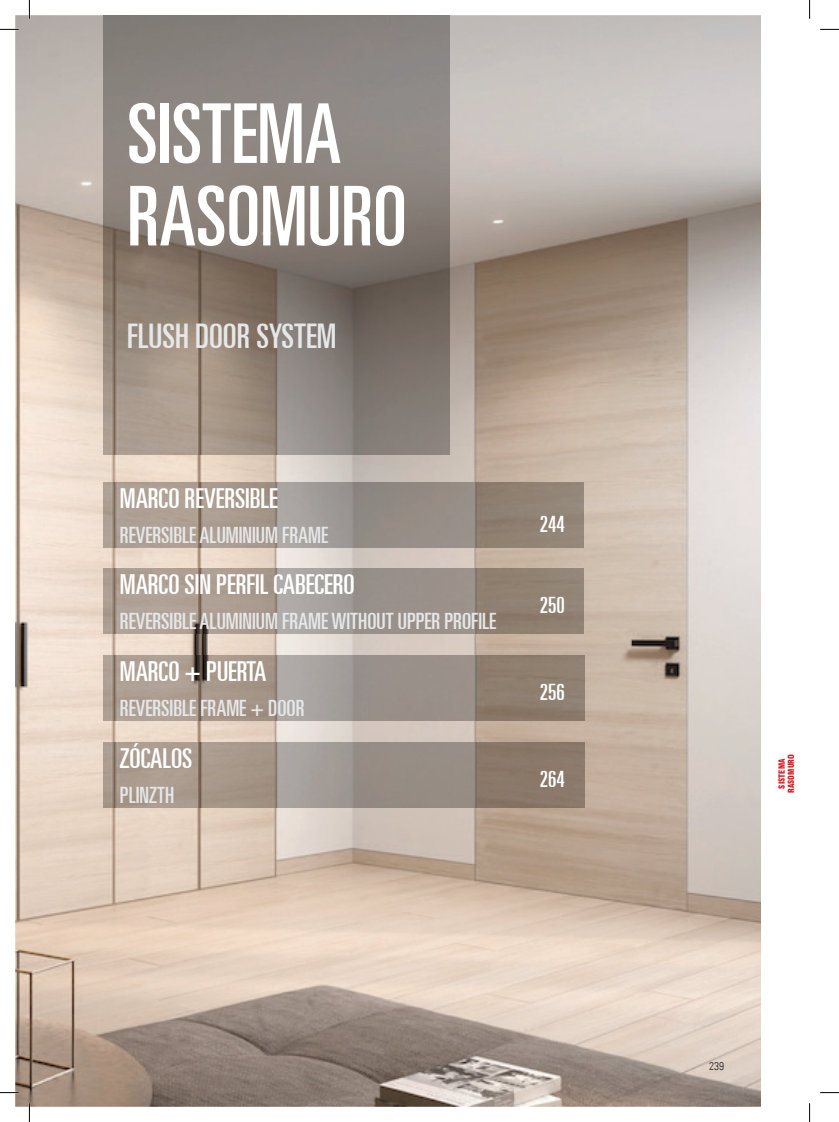
<style>
.page{position:relative;width:839px;height:1122px;background:#fff}
.page>*{position:absolute;margin:0;border:0;box-sizing:border-box;transform-origin:0 0}
.t1{font:ultra-condensed 82.5px/82.5px "Univers LT";color:#fff}
.t2{font:ultra-condensed 34px "Univers LT";color:#e6e7e9}
.t3{font:ultra-condensed 27.5px "Univers LT";color:#fff}
.t4{font:ultra-condensed 22.5px "Univers LT";color:#e6e7e9}
.t5{font:ultra-condensed 22.5px "Univers LT";color:#fff}
.t6{font:300 condensed 11.25px "Univers LT";color:#231f20}
.t7{font:900 condensed 8.38px/9.4px "Swiss 721 BT";letter-spacing:.02em;color:#d7171f;text-align:center;scale:.95 1}
</style>
<div class="page">
<img style="left:15px;top:15px;width:746px;height:1092px">
<img style="left:104px;top:15px;width:345px;height:440px">
<img style="left:103px;top:482px;width:480px;height:65px">
<img style="left:103px;top:569px;width:480px;height:65px">
<img style="left:104px;top:655px;width:480px;height:65px">
<img style="left:104px;top:743px;width:480px;height:64px">
<svg style="left:0;top:29px;width:19px;height:1px"></svg>
<svg style="left:820px;top:29px;width:18px;height:1px"></svg>
<svg style="left:0;top:1092px;width:19px;height:1px"></svg>
<svg style="left:820px;top:1092px;width:18px;height:1px"></svg>
<svg style="left:29px;top:0;width:1px;height:19px"></svg>
<svg style="left:29px;top:1103px;width:1px;height:19px"></svg>
<svg style="left:809px;top:0;width:1px;height:19px"></svg>
<svg style="left:809px;top:1103px;width:1px;height:19px"></svg>
<h1 class="t1" style="left:127px;top:92px;width:281px">SISTEMA<br>RASOMURO</h1>
<h2 class="t2" style="left:127px;top:317px;width:210px">FLUSH DOOR SYSTEM</h2>
<p class="t3" style="left:120px;top:482px;width:159px">MARCO REVERSIBLE</p>
<p class="t4" style="left:120px;top:522px;width:210px">REVERSIBLE ALUMINIUM FRAME</p>
<p class="t3" style="left:120px;top:569px;width:236px">MARCO SIN PERFIL CABECERO</p>
<p class="t4" style="left:120px;top:608px;width:378px">REVERSIBLE ALUMINIUM FRAME WITHOUT UPPER PROFILE</p>
<p class="t3" style="left:120px;top:655px;width:148px">MARCO + PUERTA</p>
<p class="t4" style="left:120px;top:695px;width:186px">REVERSIBLE FRAME + DOOR</p>
<p class="t3" style="left:120px;top:743px;width:74px">ZÓCALOS</p>
<p class="t4" style="left:120px;top:782px;width:56px">PLINZTH</p>
<p class="t5" style="left:539px;top:511px;width:27px">244</p>
<p class="t5" style="left:539px;top:592px;width:27px">250</p>
<p class="t5" style="left:539px;top:679px;width:27px">256</p>
<p class="t5" style="left:539px;top:766px;width:27px">264</p>
<p class="t7" style="left:776px;top:793px;width:43px;rotate:-90deg">SISTEMA<br>RASOMURO</p>
<p class="t6" style="left:708px;top:1059px;width:16px">239</p>
</div>
